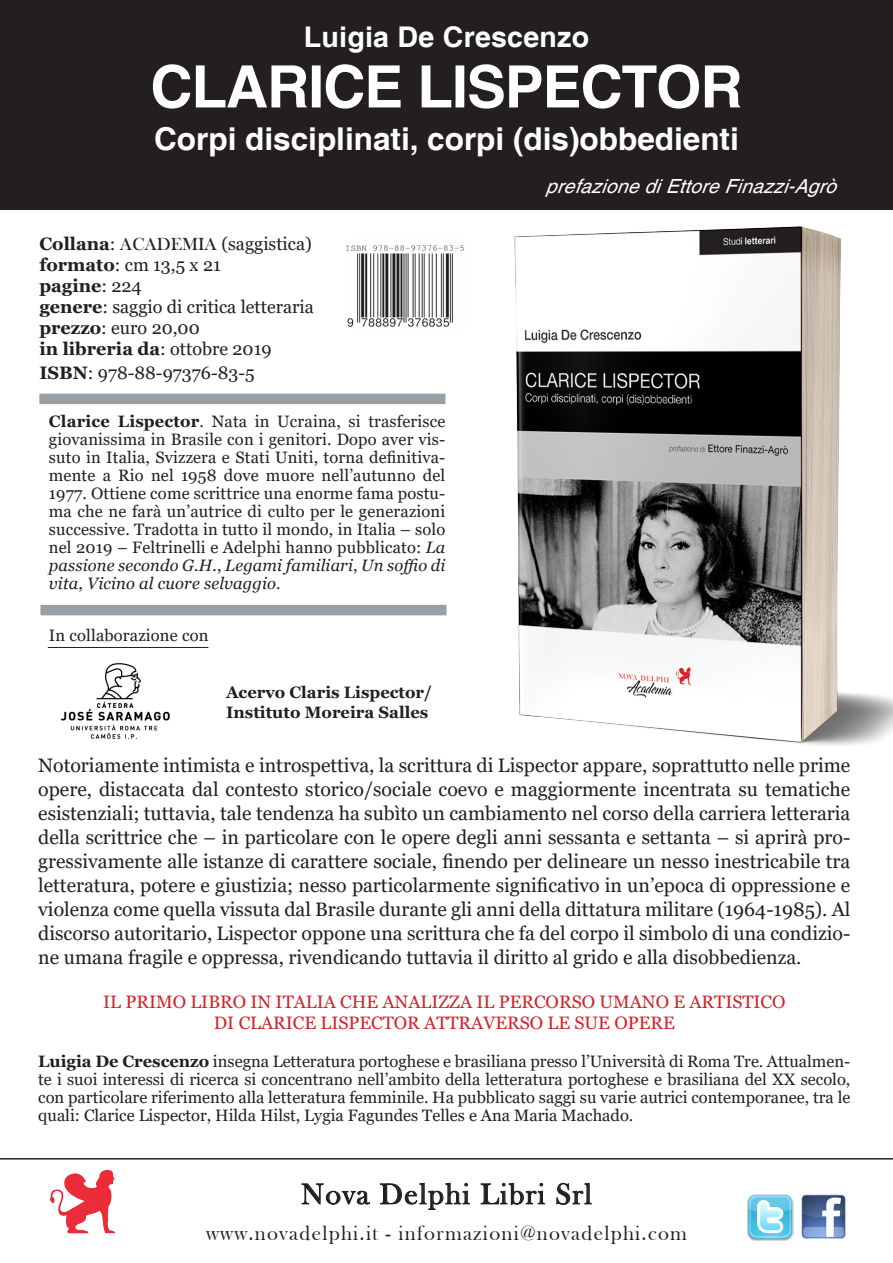
<style>
.page{position:relative;width:893px;height:1263px;background:#fff}
.page>*{position:absolute;margin:0;border:0;box-sizing:border-box;transform-origin:0 0}
.t1{font:700 58.5px "Helvetica";letter-spacing:-.02em;color:#fff}
.t2{font:700 31.5px "Helvetica";color:#fff}
.t3{font:30px "Bask Old Face";letter-spacing:.05em;color:#231f20}
.t4{font:700 28.5px "Helvetica";letter-spacing:.01em;color:#fff}
.t5{font:21px "Bask Old Face";letter-spacing:.06em;color:#231f20}
.t6{font:19.5px/24px "Georgia";color:#231f20;text-align:justify}
.t7{font:italic 19.5px "Helvetica";color:#fff}
.t8{font:18px "Georgia";color:#231f20}
.t9{font:18px "Georgia";color:#d1232a}
.t10{font:700 18px "Georgia";color:#231f20}
.t11{font:16.5px/18px "Georgia";letter-spacing:.01em;color:#231f20;text-align:justify}
.t12{font:700 16.5px "Georgia";color:#231f20}
.s1{font-weight:700}
.s2{font-family:"Bask Old Face"}
.s3{font-weight:400}
.s4{font-style:italic}
</style>
<div class="page">
<img style="left:49px;top:1170px;width:66px;height:63px">
<svg style="left:301px;top:1183px;width:69px;height:22px"></svg>
<svg style="left:380px;top:1182px;width:90px;height:28px"></svg>
<svg style="left:480px;top:1182px;width:65px;height:23px"></svg>
<svg style="left:556px;top:1182px;width:36px;height:23px"></svg>
<img style="left:801px;top:1194px;width:45px;height:45px">
<img style="left:747px;top:1194px;width:46px;height:47px">
<hr style="left:0;top:1158px;width:893px;height:1px;background:#231f20">
<div style="left:39px;top:394px;width:406px;height:10px;background:#989fa5"></div>
<div style="left:0;top:0;width:893px;height:209px;background:#231f20"></div>
<img style="left:475px;top:209px;width:418px;height:537px">
<img style="left:346px;top:245px;width:118px;height:82px">
<div style="left:40px;top:605px;width:406px;height:10px;background:#989fa5"></div>
<img style="left:60px;top:663px;width:110px;height:76px">
<hr style="left:48px;top:647px;width:160px;height:1px;background:#231f20">
<p class="t4" style="left:304px;top:20px;width:287px">Luigia De Crescenzo</p>
<p class="t1" style="left:150px;top:51px;width:594px">CLARICE LISPECTOR</p>
<p class="t2" style="left:154px;top:120px;width:586px">Corpi disciplinati, corpi (dis)obbedienti</p>
<p class="t8" style="left:39px;top:232px;width:274px"><span class="s1">Collana</span>: <span class="s2">ACADEMIA</span> (saggistica)</p>
<p class="t8" style="left:39px;top:253px;width:183px"><span class="s1">formato</span>: cm 13,5 x 21</p>
<p class="t10" style="left:39px;top:274px;width:104px">pagine<span class="s3">: 224</span></p>
<p class="t8" style="left:39px;top:295px;width:276px"><span class="s1">genere</span>: saggio di critica letteraria</p>
<p class="t8" style="left:39px;top:316px;width:162px"><span class="s1">prezzo</span>: euro 20,00</p>
<p class="t10" style="left:39px;top:337px;width:234px">in libreria da<span class="s3">: ottobre 2019</span></p>
<p class="t8" style="left:39px;top:361px;width:217px"><span class="s1">ISBN</span>: 978-88-97376-83-5</p>
<p class="t11" style="left:49px;top:413px;width:398px"><span class="s1">Clarice Lispector</span>. Nata in Ucraina, si trasferisce giovanissima in Brasile con i genitori. Dopo aver vis&shy;suto in Italia, Svizzera e Stati Uniti, torna definitiva&shy;mente a Rio nel 1958 dove muore nell’autunno del 1977. Ottiene come scrittrice una enorme fama postu&shy;ma che ne farà un’autrice di culto per le generazioni successive. Tradotta in tutto il mondo, in Italia – solo nel 2019 – Feltrinelli e Adelphi hanno pubblicato: <span class="s4">La passione secondo G.H.</span>, <span class="s4">Legami familiari</span>, <span class="s4">Un soffio di vita</span>, <span class="s4">Vicino al cuore selvaggio</span>.</p>
<p class="t11" style="left:49px;top:626px;width:161px">In collaborazione con</p>
<p class="t12" style="left:226px;top:682px;width:207px">Acervo Claris Lispector/</p>
<p class="t12" style="left:226px;top:702px;width:204px">Instituto Moreira Salles</p>
<p class="t7" style="left:546px;top:175px;width:300px">prefazionediEttoreFinazzi-Agrò</p>
<p class="t6" style="left:38px;top:754px;width:814px">Notoriamente intimista e introspettiva, la scrittura di Lispector appare, soprattutto nelle prime opere, distaccata dal contesto storico/sociale coevo e maggiormente incentrata su tematiche esistenziali; tuttavia, tale tendenza ha subìto un cambiamento nel corso della carriera letteraria della scrittrice che – in particolare con le opere degli anni sessanta e settanta – si aprirà pro&shy;gressivamente alle istanze di carattere sociale, finendo per delineare un nesso inestricabile tra letteratura, potere e giustizia; nesso particolarmente significativo in un’epoca di oppressione e violenza come quella vissuta dal Brasile durante gli anni della dittatura militare (1964-1985). Al discorso autoritario, Lispector oppone una scrittura che fa del corpo il simbolo di una condizio&shy;ne umana fragile e oppressa, rivendicando tuttavia il diritto al grido e alla disobbedienza.</p>
<p class="t9" style="left:103px;top:991px;width:684px">IL PRIMO LIBRO IN ITALIA CHE ANALIZZA IL PERCORSO UMANO E ARTISTICO</p>
<p class="t9" style="left:214px;top:1012px;width:463px">DI CLARICE LISPECTOR ATTRAVERSO LE SUE OPERE</p>
<p class="t11" style="left:38px;top:1052px;width:814px"><span class="s1">Luigia De Crescenzo</span> insegna Letteratura portoghese e brasiliana presso l’Università di Roma Tre. Attualmen&shy;te i suoi interessi di ricerca si concentrano nell’ambito della letteratura portoghese e brasiliana del XX secolo, con particolare riferimento alla letteratura femminile. Ha pubblicato saggi su varie autrici contemporanee, tra le quali: Clarice Lispector, Hilda Hilst, Lygia Fagundes Telles e Ana Maria Machado.</p>
<p class="t3" style="left:301px;top:1177px;width:292px">Nova Delphi Libri Srl</p>
<p class="t5" style="left:206px;top:1221px;width:482px">www.novadelphi.it - informazioni@novadelphi.com</p>
</div>
